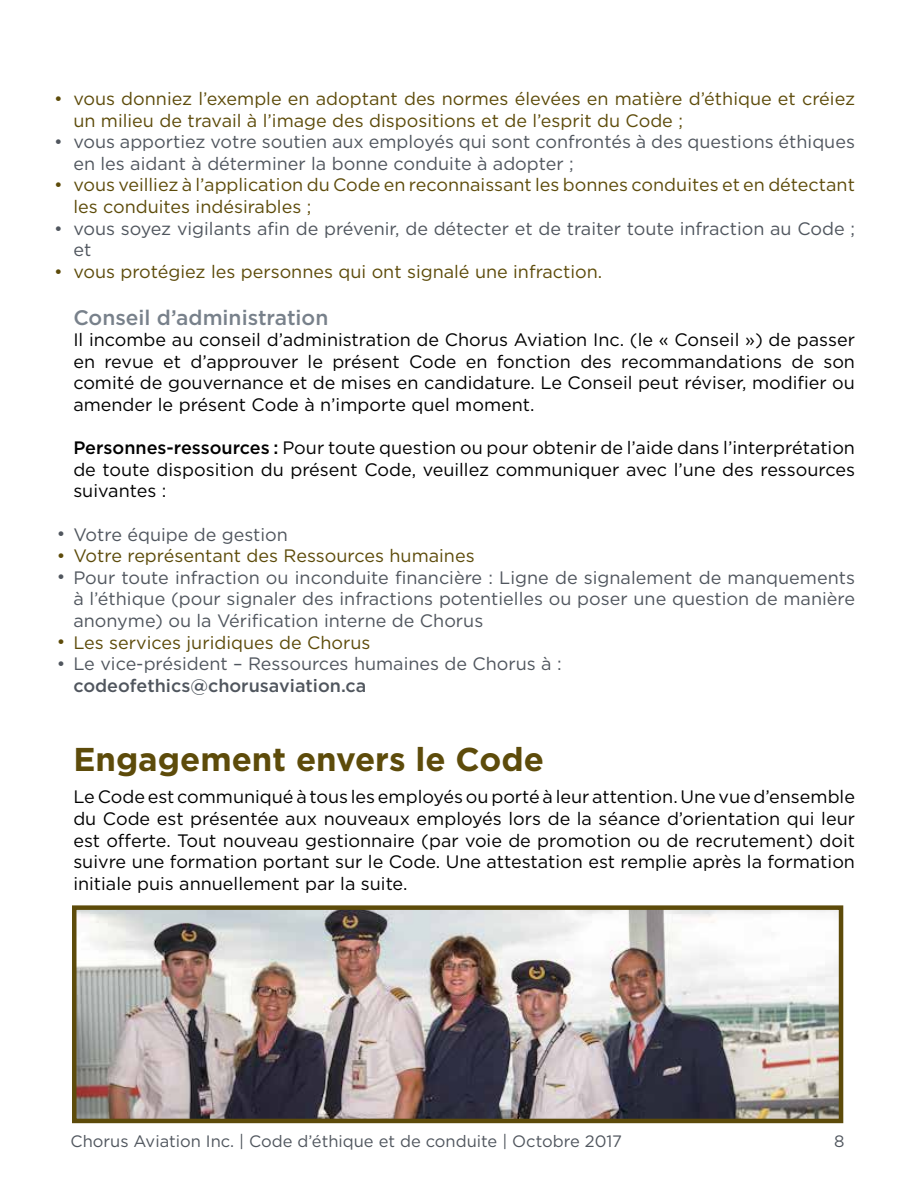
<style>
.page{position:relative;width:918px;height:1188px;background:#fff}
.page>*{position:absolute;margin:0;border:0;box-sizing:border-box;transform-origin:0 0}
.t1{font:700 33px "Gotham";color:#5d4b0a}
.t2{font:500 21px "Gotham";color:#78818b}
.t3{font:18px/21.6px "Gotham";color:#000;text-align:justify}
.t4{font:18px/21.6px "Gotham";color:#50565e}
.t5{font:18px/21.6px "Gotham";color:#5d4b0a}
.t6{font:500 18px "Gotham";color:#50565e}
.t7{font:16.5px "Gotham";color:#50565e}
.s1{font-weight:500}
</style>
<div class="page">
<img style="left:77px;top:910px;width:761px;height:208px">
<div style="left:72px;top:905px;width:771px;height:218px;border:4px solid #5d4b0a"></div>
<p class="t5" style="left:73px;top:87px;width:783px">vous donniez l’exemple en adoptant des normes élevées en matière d’éthique et créiez un milieu de travail à l’image des dispositions et de l’esprit du Code ;</p>
<p class="t4" style="left:73px;top:131px;width:783px">vous apportiez votre soutien aux employés qui sont confrontés à des questions éthiques en les aidant à déterminer la bonne conduite à adopter ;</p>
<p class="t5" style="left:73px;top:174px;width:783px">vous veilliez à l’application du Code en reconnaissant les bonnes conduites et en détectant les conduites indésirables ;</p>
<p class="t4" style="left:73px;top:217px;width:783px">vous soyez vigilants afin de prévenir, de détecter et de traiter toute infraction au Code ; et</p>
<p class="t5" style="left:73px;top:260px;width:530px">vous protégiez les personnes qui ont signalé une infraction.</p>
<p class="t2" style="left:73px;top:303px;width:257px">Conseil d’administration</p>
<p class="t3" style="left:73px;top:329px;width:783px">Il incombe au conseil d’administration de Chorus Aviation Inc. (le « Conseil ») de passer en revue et d’approuver le présent Code en fonction des recommandations de son comité de gouvernance et de mises en candidature. Le Conseil peut réviser, modifier ou amender le présent Code à n’importe quel moment.</p>
<p class="t3" style="left:73px;top:437px;width:783px"><span class="s1">Personnes-ressources :</span> Pour toute question ou pour obtenir de l’aide dans l’interprétation de toute disposition du présent Code, veuillez communiquer avec l’une des ressources suivantes :</p>
<p class="t4" style="left:57px;top:523px;width:233px">• Votre équipe de gestion</p>
<p class="t5" style="left:57px;top:545px;width:419px">• Votre représentant des Ressources humaines</p>
<p class="t4" style="left:73px;top:566px;width:783px;text-align:justify;text-indent:-17px">• Pour toute infraction ou inconduite financière : Ligne de signalement de manquements à l’éthique (pour signaler des infractions potentielles ou poser une question de manière anonyme) ou la Vérification interne de Chorus</p>
<p class="t5" style="left:57px;top:631px;width:315px">• Les services juridiques de Chorus</p>
<p class="t4" style="left:57px;top:653px;width:507px">• Le vice-président – Ressources humaines de Chorus à :</p>
<p class="t6" style="left:73px;top:674px;width:294px">codeofethics@chorusaviation.ca</p>
<p class="t5" style="left:54px;top:87px;width:10px">•</p>
<p class="t4" style="left:54px;top:131px;width:10px">•</p>
<p class="t5" style="left:54px;top:174px;width:10px">•</p>
<p class="t4" style="left:54px;top:217px;width:10px">•</p>
<p class="t5" style="left:54px;top:260px;width:10px">•</p>
<h1 class="t1" style="left:73px;top:737px;width:472px">Engagement envers le Code</h1>
<p class="t3" style="left:73px;top:786px;width:783px">Le Code est communiqué à tous les employés ou porté à leur attention. Une vue d’ensemble du Code est présentée aux nouveaux employés lors de la séance d’orientation qui leur est offerte. Tout nouveau gestionnaire (par voie de promotion ou de recrutement) doit suivre une formation portant sur le Code. Une attestation est remplie après la formation initiale puis annuellement par la suite.</p>
<p class="t7" style="left:71px;top:1131px;width:553px">Chorus Aviation Inc. | Code d’éthique et de conduite | Octobre 2017</p>
<p class="t7" style="left:834px;top:1131px;width:12px">8</p>
</div>
